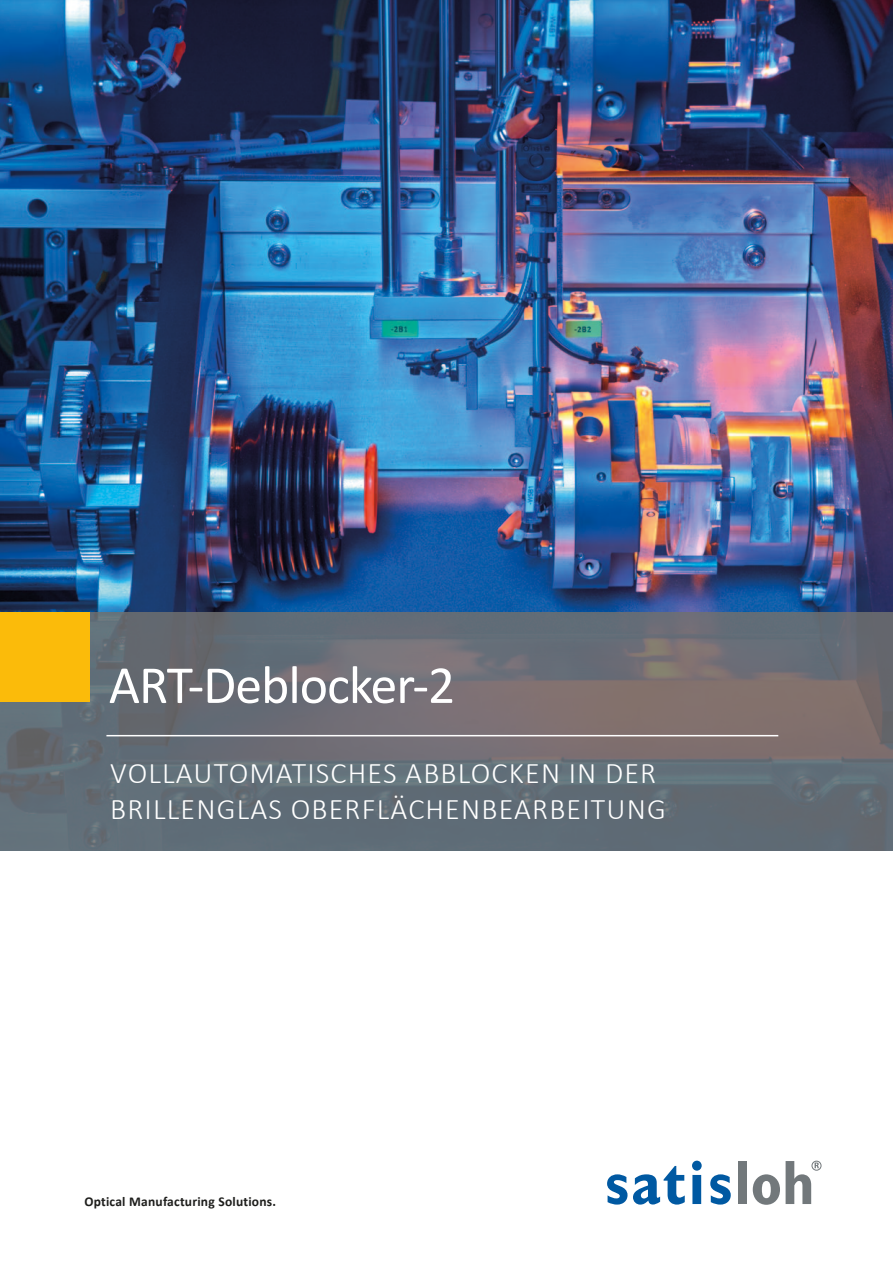
<style>
.page{position:relative;width:893px;height:1263px;background:#fff}
.page>*{position:absolute;margin:0;border:0;box-sizing:border-box;transform-origin:0 0}
.t1{font:54px "Calibri";letter-spacing:-.02em;color:#fff}
.t2{font:300 30px/36px "Calibri";letter-spacing:.04em;color:#fff}
.t3{font:700 13.5px "Calibri";letter-spacing:.015em;color:#1d1d1b}
</style>
<div class="page">
<img style="left:0;top:0;width:893px;height:612px">
<svg style="left:607px;top:1174px;width:20px;height:30px"></svg>
<svg style="left:633px;top:1166px;width:52px;height:38px"></svg>
<svg style="left:692px;top:1161px;width:10px;height:43px"></svg>
<svg style="left:710px;top:1174px;width:21px;height:30px"></svg>
<div style="left:738px;top:1161px;width:9px;height:43px;background:#72787b"></div>
<svg style="left:753px;top:1174px;width:27px;height:31px"></svg>
<svg style="left:786px;top:1161px;width:33px;height:43px"></svg>
<div style="left:811px;top:1161px;width:10px;height:10px;border:1px solid #72787b;border-radius:50%"></div>
<svg style="left:0;top:612px;width:893px;height:238px;background:#696d74"></svg>
<div style="left:0;top:612px;width:89px;height:90px;background:#fbbb0a"></div>
<hr style="left:106px;top:735px;width:672px;height:1px;background:#fff">
<p class="t1" style="left:109px;top:647px;width:348px">ART-Deblocker-2</p>
<p class="t2" style="left:110px;top:755px;width:557px">VOLLAUTOMATISCHES ABBLOCKEN IN DER<br>BRILLENGLAS OBERFLÄCHENBEARBEITUNG</p>
<p class="t3" style="left:84px;top:1191px;width:193px">Optical Manufacturing Solutions.</p>
</div>
